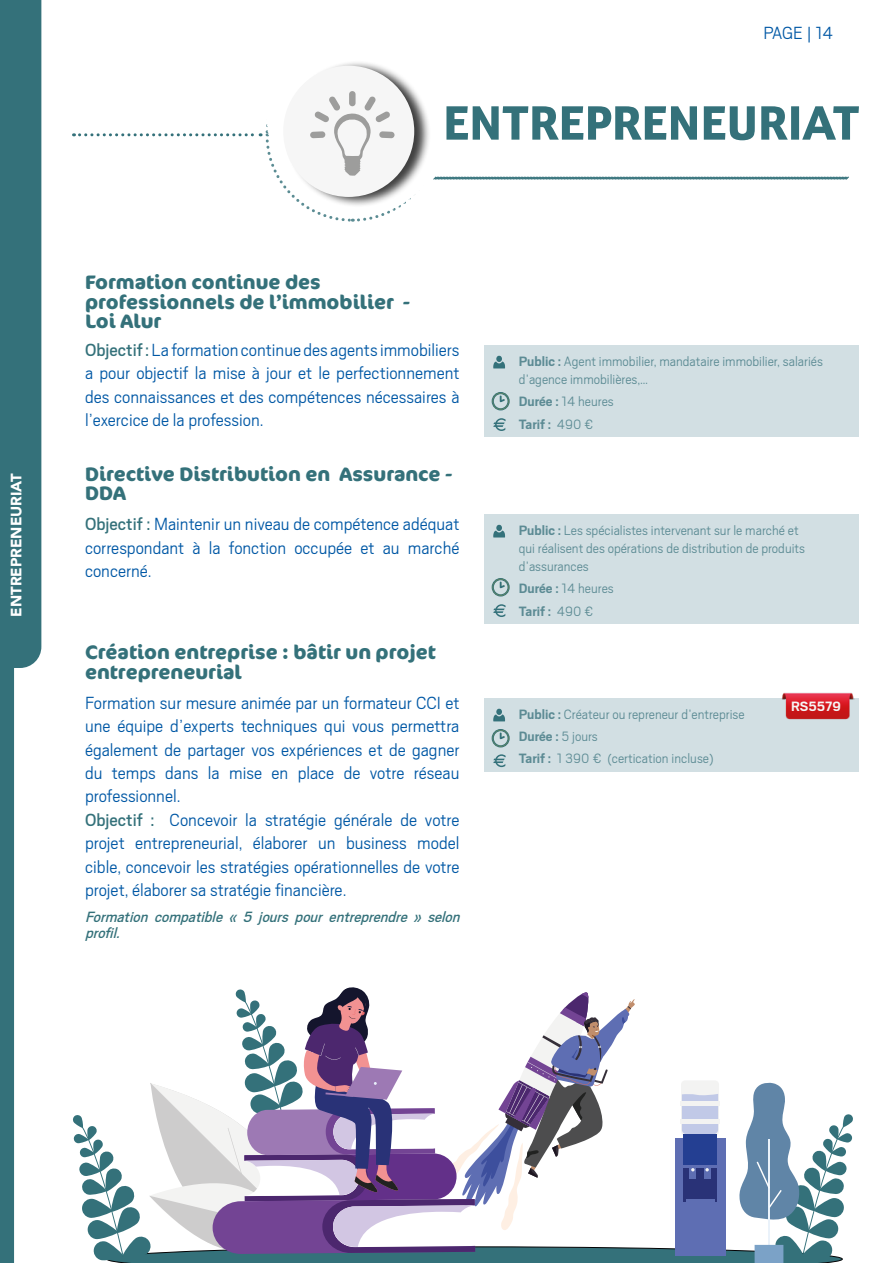
<style>
.page{position:relative;width:893px;height:1263px;background:#fff}
.page>*{position:absolute;margin:0;border:0;box-sizing:border-box;transform-origin:0 0}
.t1{font:300 19.5px/23.4px "Scout";color:#0058a5;text-align:justify}
.t2{font:700 19.5px/19.5px "Cocon Pro";color:#34717a}
.t3{font:italic 16.5px/16.5px "Scout";color:#34717a}
.t4{font:300 15px/18px "Scout";color:#5c8b94}
.t5{font:700 15px/22.2px "Scout";color:#5c8b94}
.t6{font:900 15px "Avenir";color:#fff}
.t7{font:700 15px "Scout";letter-spacing:-.01em;color:#f6f6f6}
.s1{font-weight:400;color:#34717a}
.s2{font-weight:700}
.s3{font-weight:300}
</style>
<div class="page">
<div style="left:14px;top:0;width:27px;height:668px;background:#34717a"></div>
<div style="left:0;top:0;width:14px;height:1263px;background:#34717a"></div>
<div style="left:485px;top:345px;width:374px;height:92px;background:#d2dfe3"></div>
<div style="left:485px;top:514px;width:374px;height:110px;background:#d2dfe3"></div>
<div style="left:485px;top:698px;width:374px;height:74px;background:#d2dfe3"></div>
<svg style="left:493px;top:355px;width:12px;height:13px"></svg>
<svg style="left:493px;top:524px;width:12px;height:13px"></svg>
<svg style="left:493px;top:708px;width:12px;height:13px"></svg>
<svg style="left:493px;top:418px;width:13px;height:13px"></svg>
<svg style="left:493px;top:604px;width:13px;height:13px"></svg>
<svg style="left:493px;top:754px;width:13px;height:13px"></svg>
<svg style="left:491px;top:392px;width:19px;height:19px"></svg>
<svg style="left:491px;top:578px;width:19px;height:19px"></svg>
<svg style="left:491px;top:729px;width:19px;height:19px"></svg>
<svg style="left:73px;top:987px;width:780px;height:276px"></svg>
<svg style="left:74px;top:62px;width:785px;height:160px"></svg>
<img style="left:782px;top:692px;width:73px;height:28px">
<p class="t1" style="left:763px;top:20px;width:71px">PAGE | 14</p>
<p class="t6" style="left:4px;top:617px;width:145px;rotate:-90deg">ENTREPRENEURIAT</p>
<p class="t2" style="left:85px;top:272px;width:327px">Formation continue des professionnels de l’immobilier -<br>Loi Alur</p>
<p class="t1" style="left:85px;top:337px;width:376px"><span class="s1">Objectif :</span> La formation continue des agents immobiliers a pour objectif la mise à jour et le perfectionnement des connaissances et des compétences nécessaires à l’exercice de la profession.</p>
<p class="t2" style="left:85px;top:464px;width:369px">Directive Distribution en Assurance -<br>DDA</p>
<p class="t1" style="left:85px;top:511px;width:376px"><span class="s1">Objectif :</span> Maintenir un niveau de compétence adéquat correspondant à la fonction occupée et au marché concerné.</p>
<p class="t2" style="left:85px;top:642px;width:352px">Création entreprise : bâtir un projet entrepreneurial</p>
<p class="t1" style="left:85px;top:690px;width:376px;text-align:left">Formation sur mesure animée par un formateur CCI et une équipe d’experts techniques qui vous permettra également de partager vos expériences et de gagner du temps dans la mise en place de votre réseau professionnel.<br><span class="s1">Objectif :</span> Concevoir la stratégie générale de votre projet entrepreneurial, élaborer un business model cible, concevoir les stratégies opérationnelles de votre projet, élaborer sa stratégie financière.</p>
<p class="t3" style="left:85px;top:908px;width:381px">Formation compatible « 5 jours pour entreprendre » selon profil.</p>
<p class="t4" style="left:519px;top:352px;width:306px"><span class="s2">Public :</span> Agent immobilier, mandataire immobilier, salariés d’agence immobilières,…</p>
<p class="t5" style="left:519px;top:390px;width:96px">Durée : <span class="s3">14 heures<br></span>Tarif : <span class="s3">490 €</span></p>
<p class="t4" style="left:519px;top:521px;width:288px"><span class="s2">Public :</span> Les spécialistes intervenant sur le marché et qui réalisent des opérations de distribution de produits d’assurances</p>
<p class="t5" style="left:519px;top:577px;width:96px">Durée : <span class="s3">14 heures<br></span>Tarif : <span class="s3">490 €</span></p>
<p class="t4" style="left:519px;top:702px;width:227px;line-height:22.2px"><span class="s2">Public :</span> Créateur ou repreneur d’entreprise<br><span class="s2">Durée :</span> 5 jours<br><span class="s2">Tarif :</span> 1 390 € (certication incluse)</p>
<p class="t7" style="left:791px;top:697px;width:51px">RS5579</p>
</div>
